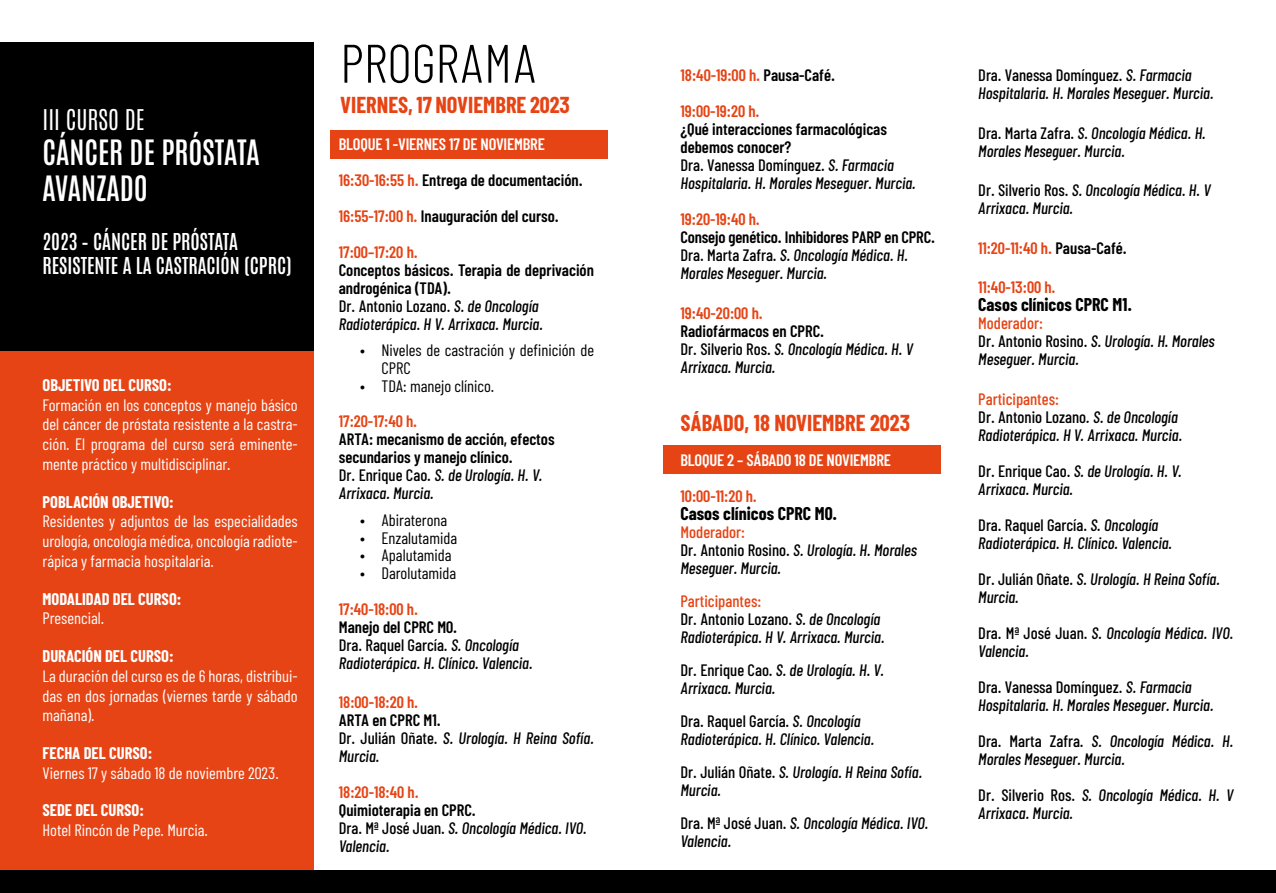
<style>
.page{position:relative;width:1276px;height:893px;background:#fff}
.page>*{position:absolute;margin:0;border:0;box-sizing:border-box;transform-origin:0 0}
.t1{font:300 54px "Barlow Condensed";color:#000}
.t2{font:600 29.7px/35.7px "Antonio";color:#fff}
.t3{font:300 24.3px "Antonio";color:#fff}
.t4{font:700 22.5px "Barlow Condensed";color:#e64415}
.t5{font:600 19.8px/23.7px "Antonio";color:#fff}
.t6{font:700 18px "Barlow Condensed";color:#000}
.t7{font:italic 500 16.5px/18px "Barlow Condensed";color:#000}
.t8{font:16.5px/19.8px "Barlow Condensed";color:#fff;text-align:justify}
.t9{font:600 16.5px/18px "Barlow Condensed";color:#000}
.t10{font:600 16.5px/36px "Barlow Condensed";color:#e64415}
.t11{font:16.5px/17.9px "Barlow Condensed";color:#000}
.t12{font:700 16.5px "Barlow Condensed";color:#fff}
.t13{font:600 16.5px "Barlow Condensed";letter-spacing:-.01em;color:#fff}
.s1{color:#fff}
.s2{color:#e64415}
.s3{font-weight:500}
.s4{font-weight:500;font-style:italic}
.s5{font-weight:600;font-style:normal}
.s6{font-style:normal}
.s7{color:#000}
.s8{font-style:normal;color:#e64415}
</style>
<div class="page">
<div style="left:663px;top:445px;width:278px;height:29px;background:#e64415"></div>
<div style="left:330px;top:130px;width:278px;height:29px;background:#e64415"></div>
<div style="left:0;top:162px;width:313px;height:731px;background:#e64415"></div>
<div style="left:0;top:43px;width:313px;height:308px;background:#000"></div>
<div style="left:0;top:870px;width:1276px;height:23px;background:#000"></div>
<h3 class="t3" style="left:43px;top:102px;width:103px">III CURSO DE</h3>
<h2 class="t2" style="left:43px;top:135px;width:219px">CÁNCER DE PRÓSTATA<br>AVANZADO</h2>
<p class="t5" style="left:43px;top:230px;width:251px">2023 – CÁNCER DE PRÓSTATA<br>RESISTENTE A LA CASTRACIÓN (CPRC)</p>
<p class="t12" style="left:43px;top:374px;width:131px">OBJETIVO DEL CURSO:</p>
<p class="t8" style="left:43px;top:394px;width:257px">Formación en los conceptos y manejo básico del cáncer de próstata resistente a la castra&shy;ción. El programa del curso será eminente&shy;mente práctico y multidisciplinar.</p>
<p class="t12" style="left:43px;top:491px;width:133px">POBLACIÓN OBJETIVO:</p>
<p class="t8" style="left:43px;top:511px;width:257px">Residentes y adjuntos de las especialidades urología, oncología médica, oncología radiote&shy;rápica y farmacia hospitalaria.</p>
<p class="t12" style="left:43px;top:588px;width:140px">MODALIDAD DEL CURSO:</p>
<p class="t8" style="left:43px;top:608px;width:63px">Presencial.</p>
<p class="t12" style="left:43px;top:646px;width:133px">DURACIÓN DEL CURSO:</p>
<p class="t8" style="left:43px;top:665px;width:257px">La duración del curso es de 6 horas, distribui&shy;das en dos jornadas (viernes tarde y sábado mañana).</p>
<p class="t12" style="left:43px;top:743px;width:111px">FECHA DEL CURSO:</p>
<p class="t8" style="left:43px;top:762px;width:238px">Viernes 17 y sábado 18 de noviembre 2023.</p>
<p class="t12" style="left:43px;top:800px;width:103px">SEDE DEL CURSO:</p>
<p class="t8" style="left:43px;top:820px;width:167px">Hotel Rincón de Pepe. Murcia.</p>
<h1 class="t1" style="left:340px;top:30px;width:198px">PROGRAMA</h1>
<h3 class="t4" style="left:340px;top:91px;width:231px">VIERNES, 17 NOVIEMBRE 2023</h3>
<p class="t9" style="left:339px;top:125px;width:245px;line-height:36px"><span class="s1">BLOQUE 1 -VIERNES 17 DE NOVIEMBRE<br></span><span class="s2">16:30-16:55 h.</span> Entrega de documentación.<br><span class="s2">16:55-17:00 h.</span> Inauguración del curso.<br><span class="s2">17:00–17:20 h.</span></p>
<p class="t9" style="left:339px;top:260px;width:257px">Conceptos básicos. Terapia de deprivación androgénica (TDA).<br><span class="s3">Dr. Antonio Lozano.</span> <span class="s4">S. de Oncología Radioterápica. H V. Arrixaca. Murcia.</span></p>
<p class="t11" style="left:381px;top:341px;width:214px;text-indent:-21px">• Niveles de castración y definición de<br>CPRC</p>
<p class="t11" style="left:360px;top:376px;width:136px">• TDA: manejo clínico.</p>
<p class="t10" style="left:339px;top:403px;width:80px">17:20-17:40 h.</p>
<p class="t9" style="left:339px;top:430px;width:217px">ARTA: mecanismo de acción, efectos secundarios y manejo clínico.<br><span class="s3">Dr. Enrique Cao.</span> <span class="s4">S. de Urología. H. V.<br>Arrixaca. Murcia.</span></p>
<p class="t11" style="left:360px;top:510px;width:89px">• Abiraterona</p>
<p class="t11" style="left:360px;top:528px;width:99px">• Enzalutamida</p>
<p class="t11" style="left:360px;top:546px;width:93px">• Apalutamida</p>
<p class="t11" style="left:360px;top:564px;width:98px">• Darolutamida</p>
<p class="t10" style="left:339px;top:591px;width:81px">17:40-18:00 h.</p>
<p class="t7" style="left:339px;top:618px;width:195px"><span class="s5">Manejo del CPRC M0.<br></span><span class="s6">Dra. Raquel García.</span> S. Oncología<br>Radioterápica. H. Clínico. Valencia.</p>
<p class="t10" style="left:339px;top:684px;width:81px">18:00-18:20 h.</p>
<p class="t7" style="left:339px;top:711px;width:257px"><span class="s5">ARTA en CPRC M1.<br></span><span class="s6">Dr. Julián Oñate.</span> S. Urología. H Reina Sofía.<br>Murcia.</p>
<p class="t10" style="left:339px;top:773px;width:81px">18:20-18:40 h.</p>
<p class="t7" style="left:339px;top:800px;width:249px"><span class="s5">Quimioterapia en CPRC.<br></span><span class="s6">Dra. Mª José Juan.</span> S. Oncología Médica. IVO.<br>Valencia.</p>
<p class="t10" style="left:680px;top:57px;width:156px">18:40-19:00 h. <span class="s7">Pausa-Café.<br></span>19:00-19:20 h.</p>
<p class="t7" style="left:680px;top:120px;width:237px"><span class="s5">¿Qué interacciones farmacológicas debemos conocer?<br></span><span class="s6">Dra. Vanessa Domínguez.</span> S. Farmacia Hospitalaria. H. Morales Meseguer. Murcia.</p>
<p class="t10" style="left:680px;top:201px;width:81px">19:20-19:40 h.</p>
<p class="t7" style="left:680px;top:228px;width:256px"><span class="s5">Consejo genético. Inhibidores PARP en CPRC.<br></span><span class="s6">Dra. Marta Zafra.</span> S. Oncología Médica. H.<br>Morales Meseguer. Murcia.</p>
<p class="t10" style="left:680px;top:294px;width:84px">19:40-20:00 h.</p>
<p class="t7" style="left:680px;top:321px;width:234px"><span class="s5">Radiofármacos en CPRC.<br></span><span class="s6">Dr. Silverio Ros.</span> S. Oncología Médica. H. V<br>Arrixaca. Murcia.</p>
<h3 class="t4" style="left:680px;top:409px;width:231px">SÁBADO, 18 NOVIEMBRE 2023</h3>
<p class="t13" style="left:680px;top:449px;width:212px">BLOQUE 2 – SÁBADO 18 DE NOVIEMBRE</p>
<p class="t10" style="left:680px;top:477px;width:78px">10:00-11:20 h.</p>
<p class="t6" style="left:680px;top:502px;width:158px">Casos clínicos CPRC M0.</p>
<p class="t7" style="left:680px;top:522px;width:238px"><span class="s8">Moderador:<br></span><span class="s6">Dr. Antonio Rosino.</span> S. Urología. H. Morales<br>Meseguer. Murcia.</p>
<p class="t7" style="left:680px;top:591px;width:206px"><span class="s8">Participantes:<br></span><span class="s6">Dr. Antonio Lozano.</span> S. de Oncología<br>Radioterápica. H V. Arrixaca. Murcia.</p>
<p class="t7" style="left:680px;top:660px;width:205px"><span class="s6">Dr. Enrique Cao.</span> S. de Urología. H. V.<br>Arrixaca. Murcia.</p>
<p class="t7" style="left:680px;top:711px;width:195px"><span class="s6">Dra. Raquel García.</span> S. Oncología<br>Radioterápica. H. Clínico. Valencia.</p>
<p class="t7" style="left:680px;top:762px;width:243px"><span class="s6">Dr. Julián Oñate.</span> S. Urología. H Reina Sofía.<br>Murcia.</p>
<p class="t7" style="left:680px;top:813px;width:249px"><span class="s6">Dra. Mª José Juan.</span> S. Oncología Médica. IVO.<br>Valencia.</p>
<p class="t7" style="left:978px;top:66px;width:237px"><span class="s6">Dra. Vanessa Domínguez.</span> S. Farmacia<br>Hospitalaria. H. Morales Meseguer. Murcia.</p>
<p class="t7" style="left:978px;top:123px;width:229px"><span class="s6">Dra. Marta Zafra.</span> S. Oncología Médica. H.<br>Morales Meseguer. Murcia.</p>
<p class="t7" style="left:978px;top:181px;width:234px"><span class="s6">Dr. Silverio Ros.</span> S. Oncología Médica. H. V<br>Arrixaca. Murcia.</p>
<p class="t10" style="left:978px;top:229px;width:150px">11:20-11:40 h. <span class="s7">Pausa-Café.</span></p>
<p class="t10" style="left:978px;top:269px;width:79px">11:40-13:00 h.</p>
<p class="t6" style="left:978px;top:294px;width:155px">Casos clínicos CPRC M1.</p>
<p class="t7" style="left:978px;top:314px;width:238px"><span class="s8">Moderador:<br></span><span class="s6">Dr. Antonio Rosino.</span> S. Urología. H. Morales<br>Meseguer. Murcia.</p>
<p class="t7" style="left:978px;top:390px;width:206px"><span class="s8">Participantes:<br></span><span class="s6">Dr. Antonio Lozano</span>. S. de Oncología<br>Radioterápica. H V. Arrixaca. Murcia.</p>
<p class="t7" style="left:978px;top:462px;width:205px"><span class="s6">Dr. Enrique Cao.</span> S. de Urología. H. V.<br>Arrixaca. Murcia.</p>
<p class="t7" style="left:978px;top:516px;width:195px"><span class="s6">Dra. Raquel García.</span> S. Oncología<br>Radioterápica. H. Clínico. Valencia.</p>
<p class="t7" style="left:978px;top:570px;width:243px"><span class="s6">Dr. Julián Oñate.</span> S. Urología. H Reina Sofía.<br>Murcia.</p>
<p class="t7" style="left:978px;top:624px;width:257px"><span class="s6">Dra. Mª José Juan.</span> S. Oncología Médica. IVO.<br>Valencia.</p>
<p class="t7" style="left:978px;top:678px;width:237px"><span class="s6">Dra. Vanessa Domínguez.</span> S. Farmacia<br>Hospitalaria. H. Morales Meseguer. Murcia.</p>
<p class="t7" style="left:978px;top:732px;width:257px"><span class="s6">Dra. Marta Zafra.</span> S. Oncología Médica. H.<br>Morales Meseguer. Murcia.</p>
<p class="t7" style="left:978px;top:786px;width:257px"><span class="s6">Dr. Silverio Ros.</span> S. Oncología Médica. H. V<br>Arrixaca. Murcia.</p>
</div>
